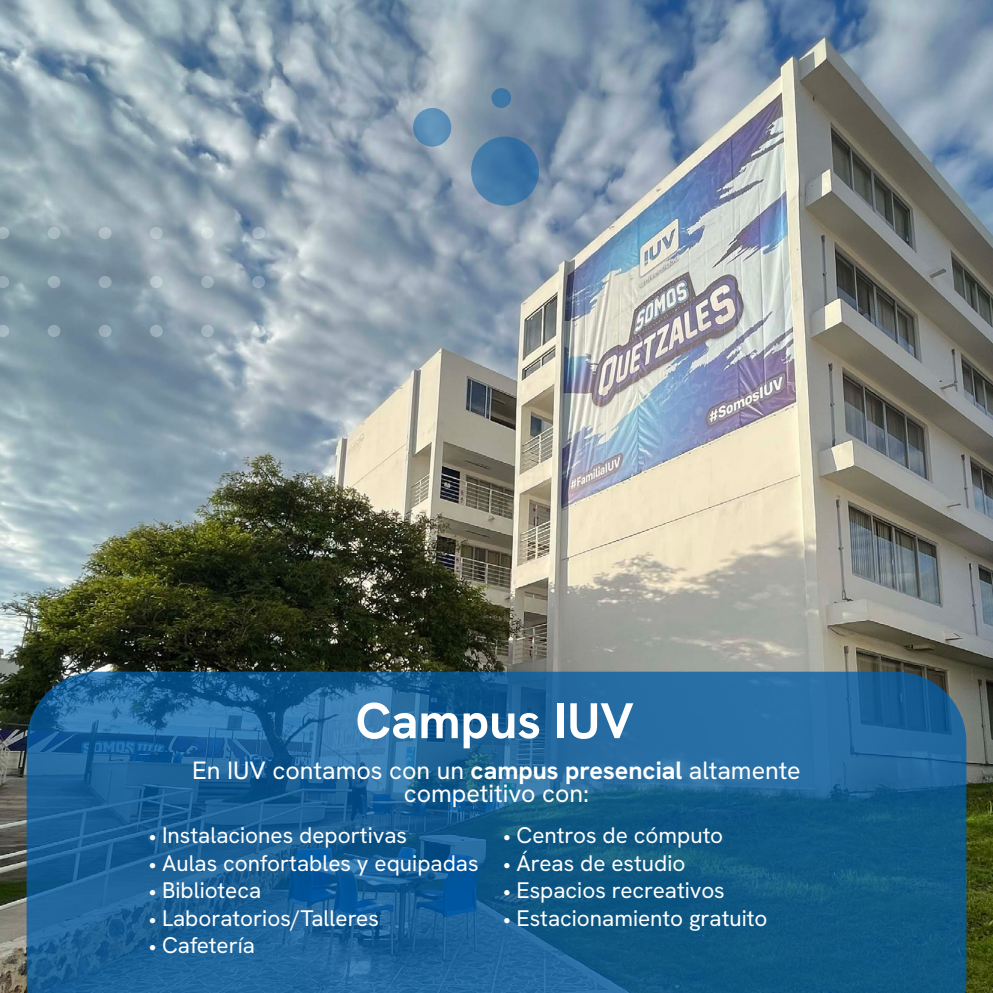
<style>
.page{position:relative;width:993px;height:993px;background:#fff}
.page>*{position:absolute;margin:0;border:0;box-sizing:border-box;transform-origin:0 0}
.t1{font:700 50px "Hanken Grotesk";color:#fff}
.t2{font:25px/22.5px "Hanken Grotesk";color:#fff;text-align:center}
.t3{font:22.5px "Hanken Grotesk";color:#fff}
.s1{font-weight:700}
</style>
<div class="page">
<img style="left:0;top:0;width:992px;height:992px">
<svg style="left:27px;top:671px;width:939px;height:321px;background:#196092"></svg>
<svg style="left:0;top:227px;width:265px;height:110px;background:#8a9fac"></svg>
<div style="left:471px;top:137px;width:68px;height:69px;background:linear-gradient(to right,#4d83ae,#326ba1);border-radius:50%"></div>
<svg style="left:413px;top:108px;width:38px;height:39px"></svg>
<div style="left:491px;top:88px;width:20px;height:20px;background:#4078a6;border-radius:50%"></div>
<h1 class="t1" style="left:355px;top:688px;width:279px">Campus IUV</h1>
<p class="t2" style="left:192px;top:758px;width:610px">En IUV contamos con un <span class="s1">campus presencial</span> altamente competitivo con:</p>
<p class="t3" style="left:149px;top:820px;width:259px">• Instalaciones deportivas</p>
<p class="t3" style="left:149px;top:848px;width:331px">• Aulas confortables y equipadas</p>
<p class="t3" style="left:149px;top:875px;width:114px">• Biblioteca</p>
<p class="t3" style="left:149px;top:903px;width:231px">• Laboratorios/Talleres</p>
<p class="t3" style="left:149px;top:930px;width:107px">• Cafetería</p>
<p class="t3" style="left:503px;top:820px;width:221px">• Centros de cómputo</p>
<p class="t3" style="left:503px;top:848px;width:183px">• Áreas de estudio</p>
<p class="t3" style="left:503px;top:875px;width:223px">• Espacios recreativos</p>
<p class="t3" style="left:503px;top:903px;width:265px">• Estacionamiento gratuito</p>
</div>
